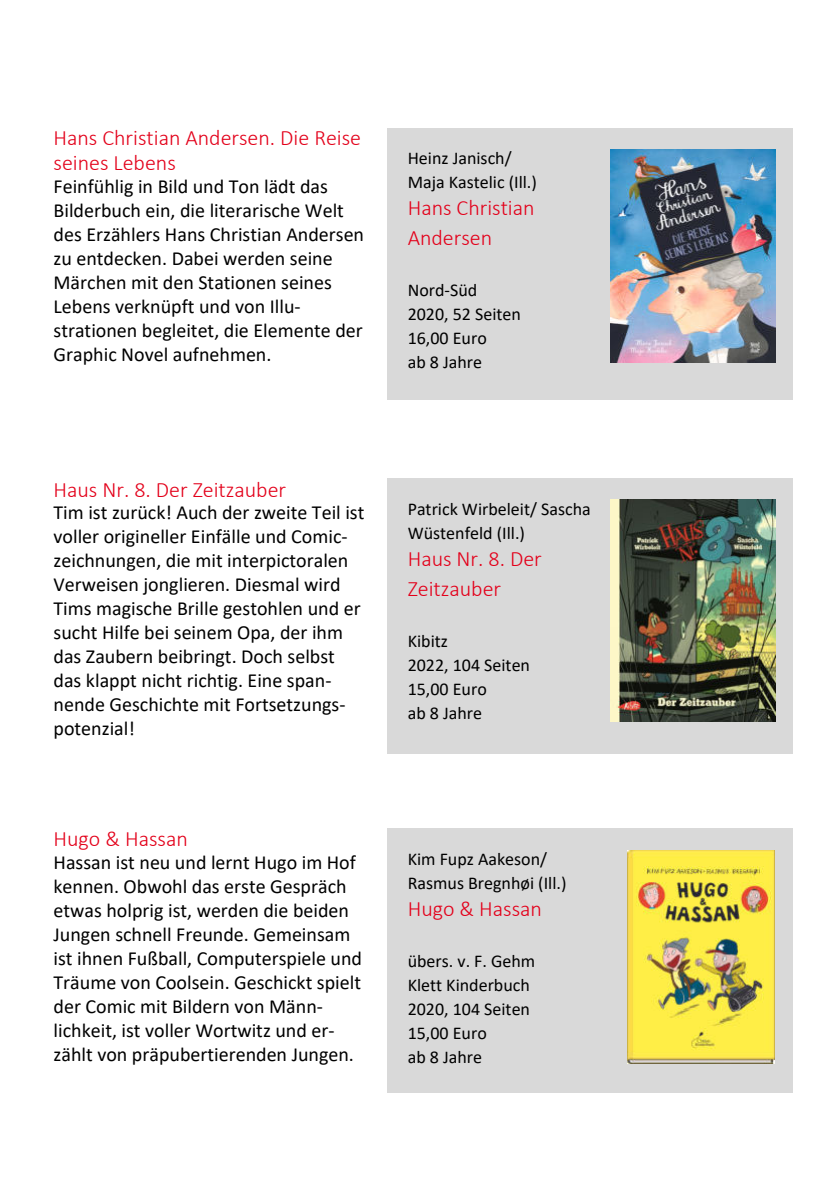
<style>
.page{position:relative;width:839px;height:1191px;background:#fff}
.page>*{position:absolute;margin:0;border:0;box-sizing:border-box;transform-origin:0 0}
.t1{font:300 22px/30px "Calibri";color:#e3001a}
.t2{font:20px/24px "Calibri";color:#000}
.t3{font:18px/24px "Calibri";color:#000}
</style>
<div class="page">
<div style="left:387px;top:128px;width:405px;height:271px;background:#d9d9d9"></div>
<div style="left:387px;top:479px;width:405px;height:275px;background:#d9d9d9"></div>
<div style="left:387px;top:828px;width:405px;height:265px;background:#d9d9d9"></div>
<img style="left:610px;top:150px;width:165px;height:213px">
<img style="left:610px;top:500px;width:165px;height:222px">
<img style="left:627px;top:851px;width:147px;height:213px">
<p class="t1" style="left:54px;top:124px;width:309px;line-height:25.6px">Hans Christian Andersen. Die Reise seines Lebens</p>
<p class="t2" style="left:54px;top:173px;width:312px">Feinfühlig in Bild und Ton lädt das Bilderbuch ein, die literarische Welt des Erzählers Hans Christian Andersen zu entdecken. Dabei werden seine Märchen mit den Stationen seines Lebens verknüpft und von Illu&shy;strationen begleitet, die Elemente der Graphic Novel aufnehmen.</p>
<p class="t3" style="left:407px;top:146px;width:131px">Heinz Janisch/<br>Maja Kastelic (Ill.)</p>
<p class="t1" style="left:407px;top:193px;width:128px">Hans Christian<br>Andersen</p>
<p class="t3" style="left:407px;top:278px;width:115px">Nord-Süd<br>2020, 52 Seiten<br>16,00 Euro<br>ab 8 Jahre</p>
<p class="t1" style="left:54px;top:474px;width:234px">Haus Nr. 8. Der Zeitzauber</p>
<p class="t2" style="left:54px;top:500px;width:312px">Tim ist zurück! Auch der zweite Teil ist voller origineller Einfälle und Comic&shy;zeichnungen, die mit interpictoralen Verweisen jonglieren. Diesmal wird Tims magische Brille gestohlen und er sucht Hilfe bei seinem Opa, der ihm das Zaubern beibringt. Doch selbst das klappt nicht richtig. Eine span&shy;nende Geschichte mit Fortsetzungs&shy;potenzial!</p>
<p class="t3" style="left:407px;top:496px;width:184px">Patrick Wirbeleit/ Sascha<br>Wüstenfeld (Ill.)</p>
<p class="t1" style="left:407px;top:543px;width:136px">Haus Nr. 8. Der<br>Zeitzauber</p>
<p class="t3" style="left:407px;top:628px;width:124px">Kibitz<br>2022, 104 Seiten<br>15,00 Euro<br>ab 8 Jahre</p>
<p class="t1" style="left:54px;top:824px;width:136px">Hugo &amp; Hassan</p>
<p class="t2" style="left:54px;top:850px;width:310px">Hassan ist neu und lernt Hugo im Hof kennen. Obwohl das erste Gespräch etwas holprig ist, werden die beiden Jungen schnell Freunde. Gemeinsam ist ihnen Fußball, Computerspiele und Träume von Coolsein. Geschickt spielt der Comic mit Bildern von Männ&shy;lichkeit, ist voller Wortwitz und er&shy;zählt von präpubertierenden Jungen.</p>
<p class="t3" style="left:407px;top:847px;width:160px">Kim Fupz Aakeson/<br>Rasmus Bregnhøi (Ill.)</p>
<p class="t1" style="left:407px;top:894px;width:136px">Hugo &amp; Hassan</p>
<p class="t3" style="left:407px;top:949px;width:129px">übers. v. F. Gehm<br>Klett Kinderbuch<br>2020, 104 Seiten<br>15,00 Euro<br>ab 8 Jahre</p>
</div>
